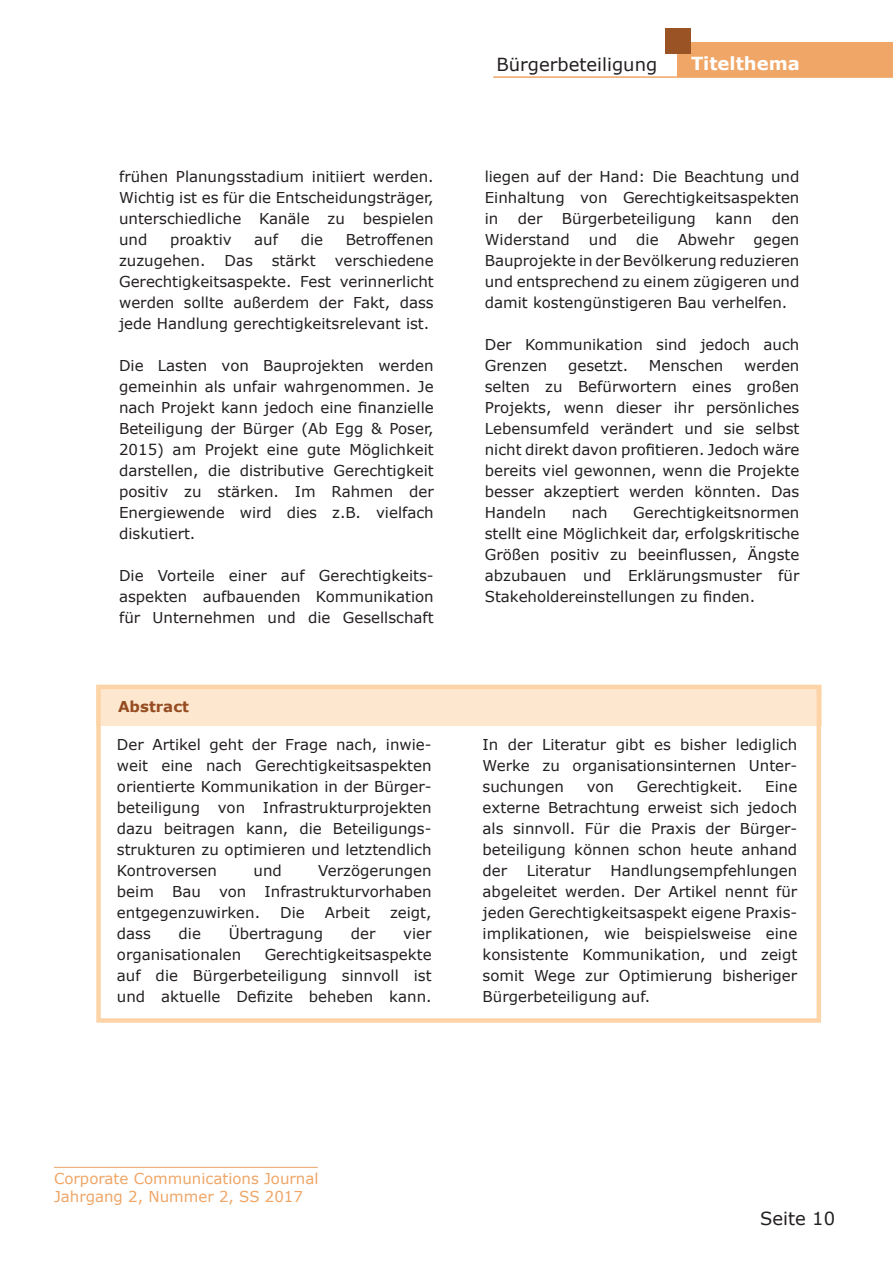
<style>
.page{position:relative;width:893px;height:1263px;background:#fff}
.page>*{position:absolute;margin:0;border:0;box-sizing:border-box;transform-origin:0 0}
.t1{font:18px "Verdana";color:#231f20}
.t2{font:700 18px "Verdana";color:#fff}
.t3{font:15px/21px "Verdana";color:#231f20;text-align:justify}
.t4{font:15px/18px "Verdana";color:#efa667}
.t5{font:700 15px "Verdana";color:#964c21}
</style>
<div class="page">
<hr style="left:54px;top:1167px;width:264px;height:1px;background:#efa667">
<div style="left:96px;top:685px;width:725px;height:338px;border:4px solid #fdd4a7"></div>
<svg style="left:96px;top:685px;width:725px;height:41px;background:#fde4ca"></svg>
<div style="left:678px;top:43px;width:215px;height:34px;background:#efa667"></div>
<hr style="left:493px;top:76px;width:400px;height:2px;background:#efa667">
<div style="left:665px;top:28px;width:26px;height:25px;background:#9a5325"></div>
<p class="t3" style="left:119px;top:165px;width:316px">frühen Planungsstadium initiiert werden.<br>Wichtig ist es für die Entscheidungsträger, unterschiedliche Kanäle zu bespielen und</p>
<p class="t3" style="left:170px;top:228px;width:63px">proaktiv</p>
<p class="t3" style="left:254px;top:228px;width:25px">auf</p>
<p class="t3" style="left:301px;top:228px;width:24px">die</p>
<p class="t3" style="left:346px;top:228px;width:90px">Betroffenen</p>
<p class="t3" style="left:119px;top:249px;width:88px">zuzugehen.</p>
<p class="t3" style="left:224px;top:249px;width:30px">Das</p>
<p class="t3" style="left:272px;top:249px;width:45px">stärkt</p>
<p class="t3" style="left:119px;top:249px;width:316px;text-indent:216px">verschiedene Gerechtigkeitsaspekte. Fest verinnerlicht werden sollte außerdem der Fakt, dass jede Handlung gerechtigkeitsrelevant ist.</p>
<p class="t3" style="left:119px;top:354px;width:316px">Die Lasten von Bauprojekten werden gemeinhin als unfair wahrgenommen. Je nach Projekt kann jedoch eine finanzielle Beteiligung der Bürger (Ab Egg &amp; Poser, 2015) am Projekt eine gute Möglichkeit darstellen, die distributive Gerechtigkeit positiv zu stärken. Im Rahmen der Energiewende wird dies z.B. vielfach diskutiert.</p>
<p class="t3" style="left:119px;top:564px;width:316px">Die Vorteile einer auf Gerechtigkeits&shy;aspekten aufbauenden Kommunikation für Unternehmen und die Gesellschaft</p>
<p class="t5" style="left:118px;top:696px;width:72px">Abstract</p>
<p class="t3" style="left:117px;top:734px;width:316px">Der Artikel geht der Frage nach, inwie&shy;weit eine nach Gerechtigkeitsaspekten orientierte Kommunikation in der Bürger&shy;beteiligung von Infrastrukturprojekten dazu beitragen kann, die Beteiligungs&shy;strukturen zu optimieren und letztendlich Kontroversen</p>
<p class="t3" style="left:253px;top:860px;width:30px">und</p>
<p class="t3" style="left:117px;top:860px;width:316px;text-indent:201px">Verzögerungen beim Bau von Infrastrukturvorhaben entgegenzuwirken.</p>
<p class="t3" style="left:280px;top:902px;width:26px">Die</p>
<p class="t3" style="left:325px;top:902px;width:46px">Arbeit</p>
<p class="t3" style="left:390px;top:902px;width:43px">zeigt,</p>
<p class="t3" style="left:117px;top:923px;width:35px">dass</p>
<p class="t3" style="left:179px;top:923px;width:24px">die</p>
<p class="t3" style="left:229px;top:923px;width:96px">Übertragung</p>
<p class="t3" style="left:351px;top:923px;width:26px">der</p>
<p class="t3" style="left:403px;top:923px;width:30px">vier</p>
<p class="t3" style="left:117px;top:944px;width:126px">organisationalen</p>
<p class="t3" style="left:117px;top:944px;width:316px;text-indent:148px">Gerechtigkeitsaspekte auf die Bürgerbeteiligung sinnvoll ist und aktuelle Defizite beheben kann.</p>
<p class="t1" style="left:496px;top:52px;width:162px">Bürgerbeteiligung</p>
<p class="t2" style="left:691px;top:51px;width:110px">Titelthema</p>
<p class="t3" style="left:485px;top:165px;width:316px">liegen auf der Hand: Die Beachtung und Einhaltung von Gerechtigkeitsaspekten in</p>
<p class="t3" style="left:518px;top:207px;width:26px">der</p>
<p class="t3" style="left:562px;top:207px;width:136px">Bürgerbeteiligung</p>
<p class="t3" style="left:715px;top:207px;width:38px">kann</p>
<p class="t3" style="left:772px;top:207px;width:29px">den</p>
<p class="t3" style="left:485px;top:228px;width:87px">Widerstand</p>
<p class="t3" style="left:589px;top:228px;width:30px">und</p>
<p class="t3" style="left:636px;top:228px;width:24px">die</p>
<p class="t3" style="left:678px;top:228px;width:58px">Abwehr</p>
<p class="t3" style="left:485px;top:228px;width:316px;text-indent:269px">gegen Bauprojekte in der Bevölkerung reduzieren und entsprechend zu einem zügigeren und damit kostengünstigeren Bau verhelfen.</p>
<p class="t3" style="left:485px;top:333px;width:316px">Der Kommunikation sind jedoch auch<br>Grenzen</p>
<p class="t3" style="left:485px;top:354px;width:316px;text-indent:259px">werden selten zu Befürwortern eines großen Projekts, wenn dieser ihr persönliches Lebensumfeld verändert und sie selbst nicht direkt davon profitieren. Jedoch wäre bereits viel gewonnen, wenn die Projekte besser akzeptiert werden könnten. Das Handeln</p>
<p class="t3" style="left:568px;top:354px;width:62px">gesetzt.</p>
<p class="t3" style="left:649px;top:354px;width:76px">Menschen</p>
<p class="t3" style="left:485px;top:501px;width:316px;text-indent:149px">Gerechtigkeitsnormen stellt eine Möglichkeit dar, erfolgskritische Größen positiv zu beeinflussen, Ängste abzubauen und Erklärungsmuster für Stakeholdereinstellungen zu finden.</p>
<p class="t3" style="left:572px;top:501px;width:37px">nach</p>
<p class="t3" style="left:483px;top:734px;width:316px">In der Literatur gibt es bisher lediglich Werke zu organisationsinternen Unter&shy;suchungen</p>
<p class="t3" style="left:587px;top:776px;width:29px">von</p>
<p class="t3" style="left:637px;top:776px;width:107px">Gerechtigkeit.</p>
<p class="t3" style="left:483px;top:776px;width:316px;text-indent:283px">Eine externe Betrachtung erweist sich jedoch als sinnvoll. Für die Praxis der Bürger&shy;beteiligung können schon heute anhand der</p>
<p class="t3" style="left:483px;top:860px;width:316px;text-indent:128px">Handlungsempfehlungen abgeleitet werden. Der Artikel nennt für jeden Gerechtigkeitsaspekt eigene Praxis&shy;implikationen, wie beispielsweise eine konsistente Kommunikation, und zeigt somit Wege zur Optimierung bisheriger Bürgerbeteiligung auf.</p>
<p class="t3" style="left:527px;top:860px;width:66px">Literatur</p>
<p class="t4" style="left:54px;top:1169px;width:266px">Corporate Communications Journal<br>Jahrgang 2, Nummer 2, SS 2017</p>
<p class="t1" style="left:760px;top:1206px;width:77px">Seite 10</p>
</div>
